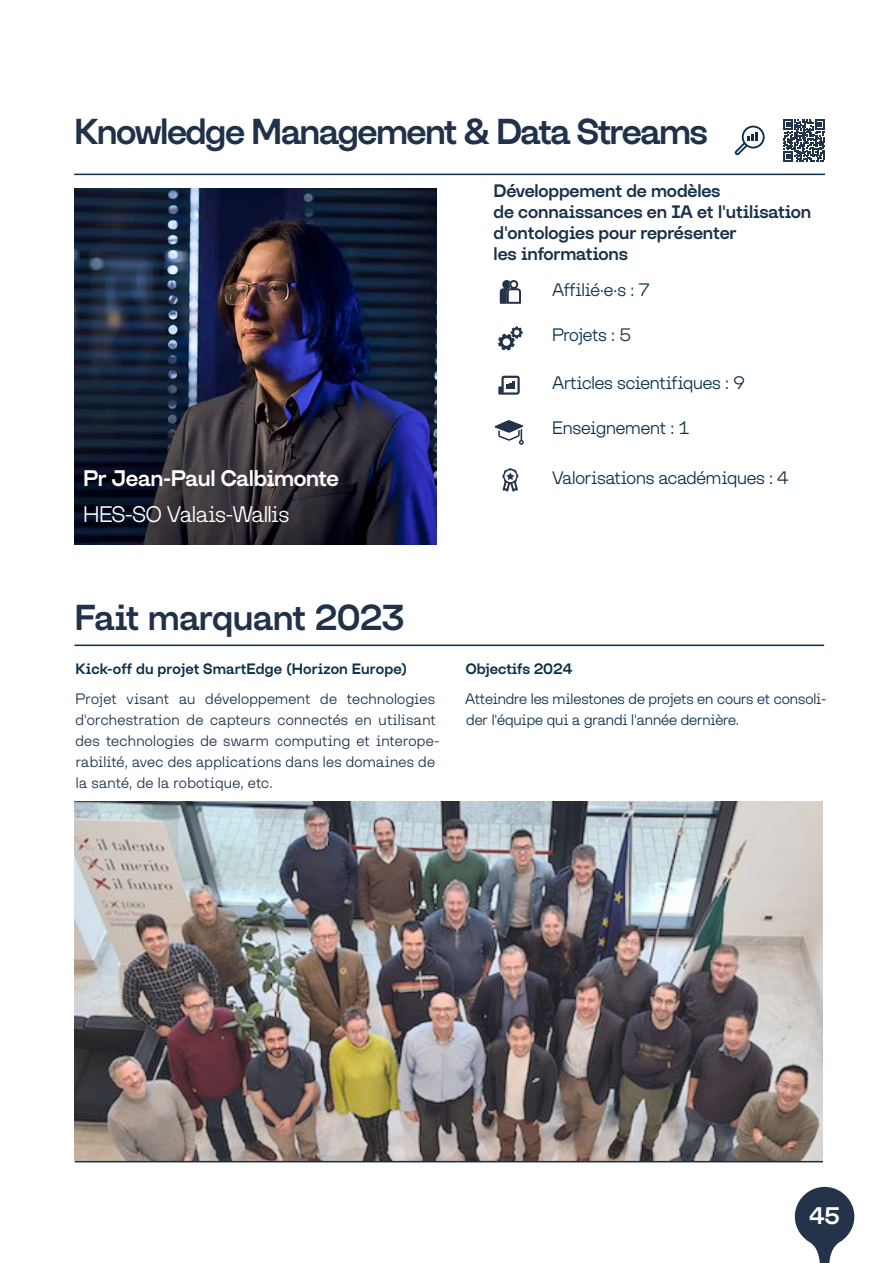
<style>
.page{position:relative;width:893px;height:1263px;background:#fff}
.page>*{position:absolute;margin:0;border:0;box-sizing:border-box;transform-origin:0 0}
.Headline_27_31_Left{font:500 36px "Lazare Grotesk";letter-spacing:-.04em;color:#203149}
.Headline_27_31_Left-2{font:500 36px "Lazare Grotesk";letter-spacing:-.02em;color:#203149}
.Headline_27_31_Left-3{font:500 24px "Lazare Grotesk";color:#fff}
.Nom_PI_blanc{font:500 22.5px "Lazare Grotesk";letter-spacing:-.015em;color:#fff}
.Nom_PI_blanc-2{font:300 22.5px "Lazare Grotesk";letter-spacing:-.02em;color:#fff}
.sous-titre_1_PI{font:500 18px/21px "Lazare Grotesk";letter-spacing:-.01em;color:#1a3149}
.Sous-titre{font:300 18px "Lazare Grotesk";letter-spacing:-.01em;color:#092f49}
.Texte_PI{font:300 15px/21px "Lazare Grotesk";letter-spacing:.02em;color:#1a3149}
.Texte_PI-2{font:300 15px/21px "Lazare Grotesk";letter-spacing:-.005em;color:#092f49}
.Texte_PI-3{font:500 15px "Lazare Grotesk";letter-spacing:.005em;color:#092f49}
</style>
<div class="page">
<svg style="left:500px;top:280px;width:21px;height:24px"></svg>
<svg style="left:502px;top:468px;width:16px;height:24px"></svg>
<svg style="left:494px;top:420px;width:30px;height:25px"></svg>
<svg style="left:498px;top:376px;width:22px;height:19px"></svg>
<svg style="left:498px;top:326px;width:25px;height:25px"></svg>
<img style="left:74px;top:801px;width:749px;height:360px">
<img style="left:75px;top:188px;width:361px;height:357px">
<svg style="left:783px;top:119px;width:42px;height:42px"></svg>
<svg style="left:735px;top:126px;width:30px;height:29px"></svg>
<hr style="left:74px;top:644px;width:750px;height:2px;background:#092f49">
<hr style="left:74px;top:174px;width:751px;height:1px;background:#092f49">
<svg style="left:794px;top:1187px;width:61px;height:76px"></svg>
<hr style="left:75px;top:1161px;width:748px;height:1px;background:#092f49">
<p class="Headline_27_31_Left" style="left:74px;top:110px;width:635px">Knowledge Management &amp; Data Streams</p>
<p class="sous-titre_1_PI" style="left:494px;top:180px;width:228px">Développement de modèles</p>
<p class="sous-titre_1_PI" style="left:494px;top:201px;width:319px">de connaissances en IA et l'utilisation d'ontologies pour représenter</p>
<p class="sous-titre_1_PI" style="left:494px;top:243px;width:136px">les informations</p>
<p class="Sous-titre" style="left:552px;top:280px;width:99px">Affilié·e·s : 7</p>
<p class="Sous-titre" style="left:552px;top:324px;width:80px">Projets : 5</p>
<p class="Sous-titre" style="left:552px;top:372px;width:194px">Articles scientifiques : 9</p>
<p class="Nom_PI_blanc" style="left:83px;top:465px;width:257px">Pr Jean-Paul Calbimonte</p>
<p class="Nom_PI_blanc-2" style="left:83px;top:501px;width:208px">HES-SO Valais-Wallis</p>
<p class="Sous-titre" style="left:552px;top:417px;width:139px">Enseignement : 1</p>
<p class="Sous-titre" style="left:552px;top:467px;width:238px">Valorisations académiques : 4</p>
<h1 class="Headline_27_31_Left-2" style="left:75px;top:596px;width:332px">Fait marquant 2023</h1>
<p class="Texte_PI-3" style="left:76px;top:660px;width:333px">Kick-off du projet SmartEdge (Horizon Europe)</p>
<p class="Texte_PI" style="left:76px;top:688px;width:366px">Projet visant au développement de technologies d'orchestration de capteurs connectés en utilisant des technologies de swarm computing et interope&shy;rabilité, avec des applications dans les domaines de la santé, de la robotique, etc.</p>
<p class="Texte_PI-3" style="left:466px;top:660px;width:108px">Objectifs 2024</p>
<p class="Texte_PI-2" style="left:465px;top:688px;width:363px">Atteindre les milestones de projets en cours et consoli&shy;der l'équipe qui a grandi l'année dernière.</p>
<p class="Headline_27_31_Left-3" style="left:809px;top:1202px;width:33px">45</p>
</div>
